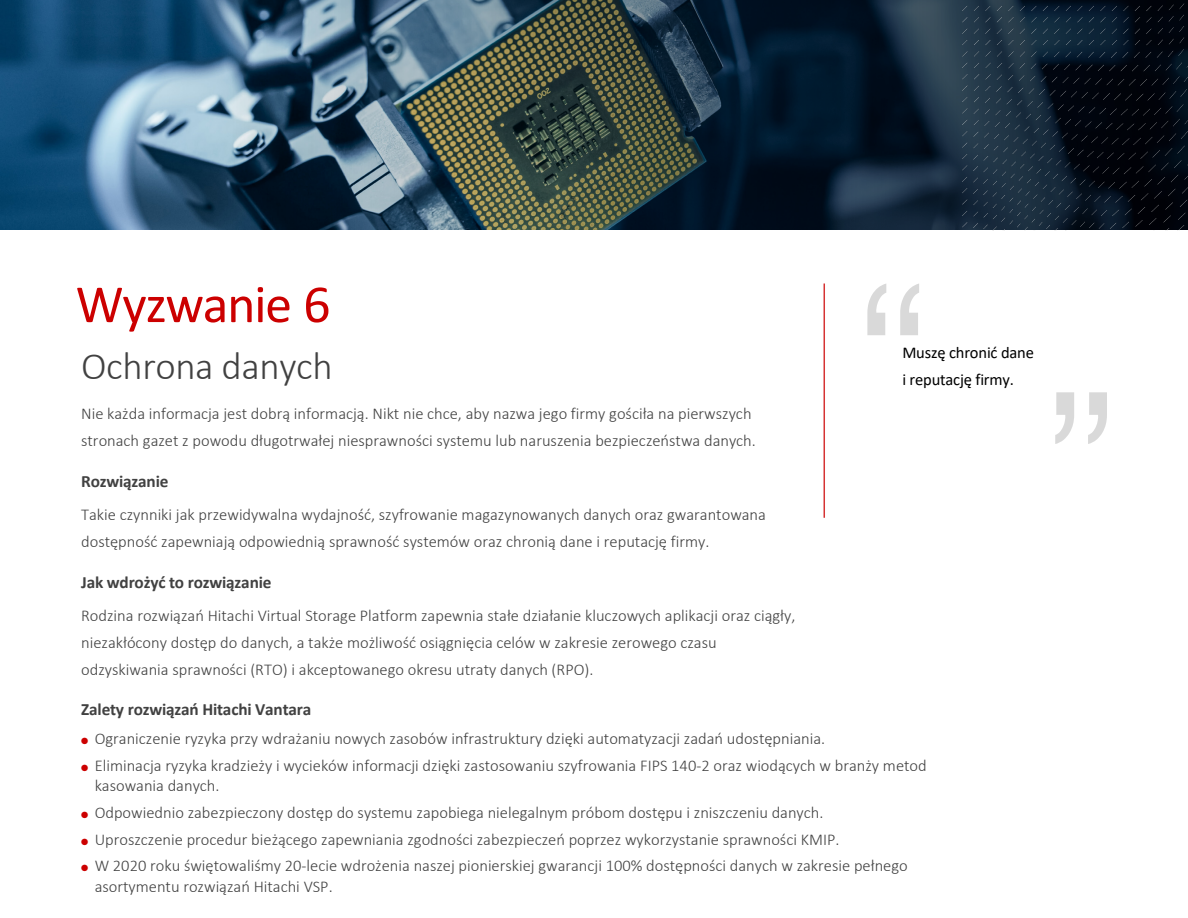
<style>
.page{position:relative;width:1188px;height:918px;background:#fff}
.page>*{position:absolute;margin:0;border:0;box-sizing:border-box;transform-origin:0 0}
.t1{font:54px "Calibri";letter-spacing:-.025em;color:#c00}
.t2{font:300 39px "Calibri";letter-spacing:-.01em;color:#414141}
.t3{font:700 17.25px "Calibri";letter-spacing:-.01em;color:#414141}
.t4{font:300 16.5px/27px "Calibri";color:#414141}
.t5{font:16.5px/27px "Calibri";letter-spacing:-.01em;color:#000101}
.s1{color:#c00}
</style>
<div class="page">
<hr style="left:824px;top:284px;width:1px;height:234px;background:#d63333">
<svg style="left:1055px;top:392px;width:52px;height:52px"></svg>
<svg style="left:867px;top:284px;width:52px;height:51px"></svg>
<img style="left:0;top:0;width:232px;height:229px">
<svg style="left:232px;top:0;width:730px;height:229px;background:#2f424a"></svg>
<img style="left:962px;top:0;width:226px;height:231px">
<h1 class="t1" style="left:76px;top:267px;width:256px">Wyzwanie 6</h1>
<h2 class="t2" style="left:81px;top:342px;width:253px">Ochrona danych</h2>
<p class="t4" style="left:81px;top:400px;width:676px">Nie każda informacja jest dobrą informacją. Nikt nie chce, aby nazwa jego firmy gościła na pierwszych stronach gazet z powodu długotrwałej niesprawności systemu lub naruszenia bezpieczeństwa danych.</p>
<p class="t3" style="left:81px;top:469px;width:89px">Rozwiązanie</p>
<p class="t4" style="left:81px;top:501px;width:686px">Takie czynniki jak przewidywalna wydajność, szyfrowanie magazynowanych danych oraz gwarantowana dostępność zapewniają odpowiednią sprawność systemów oraz chronią dane i reputację firmy.</p>
<p class="t3" style="left:81px;top:570px;width:192px">Jak wdrożyć to rozwiązanie</p>
<p class="t4" style="left:81px;top:602px;width:716px">Rodzina rozwiązań Hitachi Virtual Storage Platform zapewnia stałe działanie kluczowych aplikacji oraz ciągły, niezakłócony dostęp do danych, a także możliwość osiągnięcia celów w zakresie zerowego czasu odzyskiwania sprawności (RTO) i akceptowanego okresu utraty danych (RPO).</p>
<p class="t3" style="left:81px;top:697px;width:232px">Zalety rozwiązań Hitachi Vantara</p>
<p class="t5" style="left:902px;top:338px;width:133px">Muszę chronić dane i reputację firmy.</p>
<p class="t4" style="left:81px;top:725px;width:746px"><span class="s1">●</span> Ograniczenie ryzyka przy wdrażaniu nowych zasobów infrastruktury dzięki automatyzacji zadań udostępniania.</p>
<p class="t4" style="left:95px;top:755px;width:834px;line-height:20.4px;text-indent:-13px"><span class="s1">●</span> Eliminacja ryzyka kradzieży i wycieków informacji dzięki zastosowaniu szyfrowania FIPS 140-2 oraz wiodących w branży metod kasowania danych.</p>
<p class="t4" style="left:81px;top:799px;width:744px"><span class="s1">●</span> Odpowiednio zabezpieczony dostęp do systemu zapobiega nielegalnym próbom dostępu i zniszczeniu danych.</p>
<p class="t4" style="left:81px;top:826px;width:760px"><span class="s1">●</span> Uproszczenie procedur bieżącego zapewniania zgodności zabezpieczeń poprzez wykorzystanie sprawności KMIP.</p>
<p class="t4" style="left:95px;top:855px;width:815px;line-height:20.4px;text-indent:-13px"><span class="s1">●</span> W 2020 roku świętowaliśmy 20-lecie wdrożenia naszej pionierskiej gwarancji 100% dostępności danych w zakresie pełnego asortymentu rozwiązań Hitachi VSP.</p>
</div>
